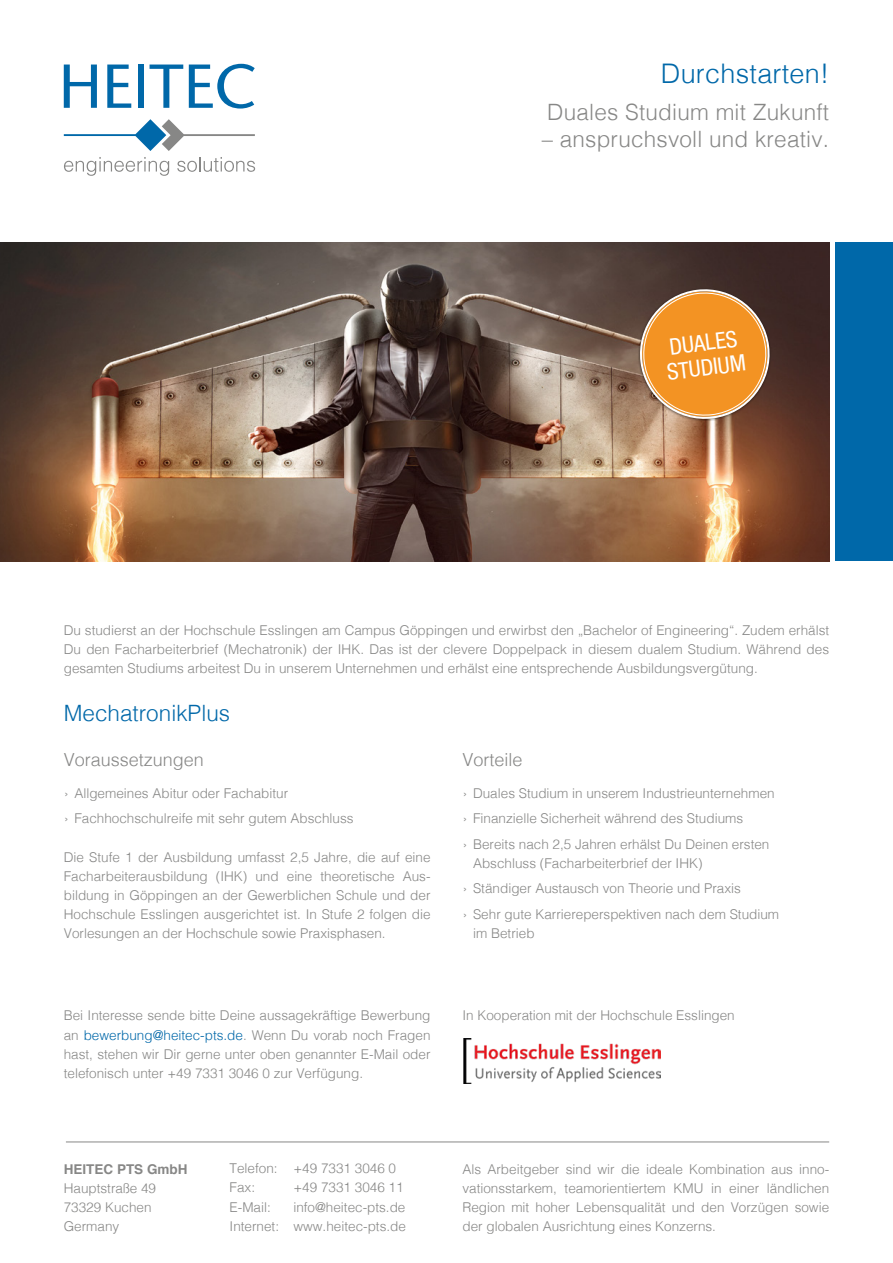
<style>
.page{position:relative;width:893px;height:1263px;background:#fff}
.page>*{position:absolute;margin:0;border:0;box-sizing:border-box;transform-origin:0 0}
.t1{font:300 27px "Helvetica";letter-spacing:.01em;color:#0068a9}
.t2{font:condensed 22.8px/24.8px "Helvetica Neue";color:#fff}
.t3{font:300 22.5px "Helvetica";letter-spacing:.01em;color:#878786}
.t4{font:300 22.5px "Helvetica";color:#0068a9}
.t5{font:300 18px "Helvetica";color:#878786}
.t6{font:300 13.5px/19.2px "Helvetica";color:#878786}
.t7{font:700 13.5px "Helvetica";color:#878786}
.s1{color:#0068a9}
</style>
<div class="page">
<svg style="left:64px;top:119px;width:191px;height:32px"></svg>
<svg style="left:64px;top:65px;width:33px;height:43px"></svg>
<svg style="left:107px;top:65px;width:24px;height:43px"></svg>
<div style="left:138px;top:65px;width:6px;height:43px;background:#0068a9"></div>
<svg style="left:150px;top:65px;width:33px;height:43px"></svg>
<svg style="left:189px;top:64px;width:66px;height:45px"></svg>
<svg style="left:64px;top:157px;width:105px;height:19px"></svg>
<svg style="left:177px;top:157px;width:78px;height:15px"></svg>
<img style="left:0;top:242px;width:829px;height:319px">
<div style="left:836px;top:242px;width:57px;height:319px;background:#0068a9"></div>
<hr style="left:66px;top:1142px;width:763px;height:1px;background:#878786">
<img style="left:463px;top:1038px;width:197px;height:45px">
<svg style="left:637px;top:286px;width:135px;height:136px"></svg>
<h1 class="t1" style="left:661px;top:51px;width:170px">Durchstarten!</h1>
<h3 class="t3" style="left:547px;top:93px;width:283px">Duales Studium mit Zukunft</h3>
<h3 class="t3" style="left:542px;top:120px;width:289px">– anspruchsvoll und kreativ.</h3>
<h2 class="t2" style="left:663px;top:335px;width:81px;rotate:-7deg">DUALES<br>STUDIUM</h2>
<p class="t6" style="left:64px;top:619px;width:767px;text-align:justify">Du studierst an der Hochschule Esslingen am Campus Göppingen und erwirbst den „Bachelor of Engineering“. Zudem erhälst Du den Facharbeiterbrief (Mechatronik) der IHK. Das ist der clevere Doppelpack in diesem dualem Studium. Während des gesamten Studiums arbeitest Du in unserem Unternehmen und erhälst eine entsprechende Ausbildungsvergütung.</p>
<h3 class="t4" style="left:64px;top:694px;width:168px">MechatronikPlus</h3>
<h3 class="t5" style="left:64px;top:744px;width:142px">Voraussetzungen</h3>
<p class="t6" style="left:64px;top:779px;width:291px;line-height:25.5px">› Allgemeines Abitur oder Fachabitur<br>› Fachhochschulreife mit sehr gutem Abschluss</p>
<p class="t6" style="left:64px;top:846px;width:368px;text-align:justify">Die Stufe 1 der Ausbildung umfasst 2,5 Jahre, die auf eine Facharbeiterausbildung (IHK) und eine theoretische Aus&shy;bildung in Göppingen an der Gewerblichen Schule und der Hochschule Esslingen ausgerichtet ist. In Stufe 2 folgen die Vorlesungen an der Hochschule sowie Praxisphasen.</p>
<p class="t6" style="left:64px;top:1005px;width:368px;text-align:justify">Bei Interesse sende bitte Deine aussagekräftige Bewerbung an <span class="s1">bewerbung@heitec-pts.de</span>. Wenn Du vorab noch Fragen hast, stehen wir Dir gerne unter oben genannter E-Mail oder telefonisch unter +49 7331 3046 0 zur Verfügung.</p>
<h3 class="t5" style="left:462px;top:744px;width:62px">Vorteile</h3>
<p class="t6" style="left:462px;top:779px;width:314px;line-height:25.5px">› Duales Studium in unserem Industrieunternehmen › Finanzielle Sicherheit während des Studiums<br>› Bereits nach 2,5 Jahren erhälst Du Deinen ersten</p>
<p class="t6" style="left:462px;top:849px;width:318px;line-height:25.5px;text-indent:11px">Abschluss (Facharbeiterbrief der IHK)<br>› Ständiger Austausch von Theorie und Praxis<br>› Sehr gute Karriereperspektiven nach dem Studium</p>
<p class="t6" style="left:473px;top:923px;width:63px">im Betrieb</p>
<p class="t6" style="left:462px;top:1005px;width:274px">In Kooperation mit der Hochschule Esslingen</p>
<p class="t7" style="left:64px;top:1158px;width:125px">HEITEC PTS GmbH</p>
<p class="t6" style="left:64px;top:1177px;width:94px">Hauptstraße 49<br>73329 Kuchen<br>Germany</p>
<p class="t6" style="left:230px;top:1158px;width:168px">Telefon: +49 7331 3046 0<br>Fax:</p>
<p class="t6" style="left:293px;top:1177px;width:112px">+49 7331 3046 11</p>
<p class="t6" style="left:230px;top:1196px;width:178px;text-align:right">info@heitec-pts.de<br>Internet: www.heitec-pts.de</p>
<p class="t6" style="left:230px;top:1196px;width:43px">E-Mail:</p>
<p class="t6" style="left:462px;top:1158px;width:368px;text-align:justify">Als Arbeitgeber sind wir die ideale Kombination aus inno&shy;vationsstarkem, teamorientiertem KMU in einer ländlichen Region mit hoher Lebensqualität und den Vorzügen sowie der globalen Ausrichtung eines Konzerns.</p>
</div>
